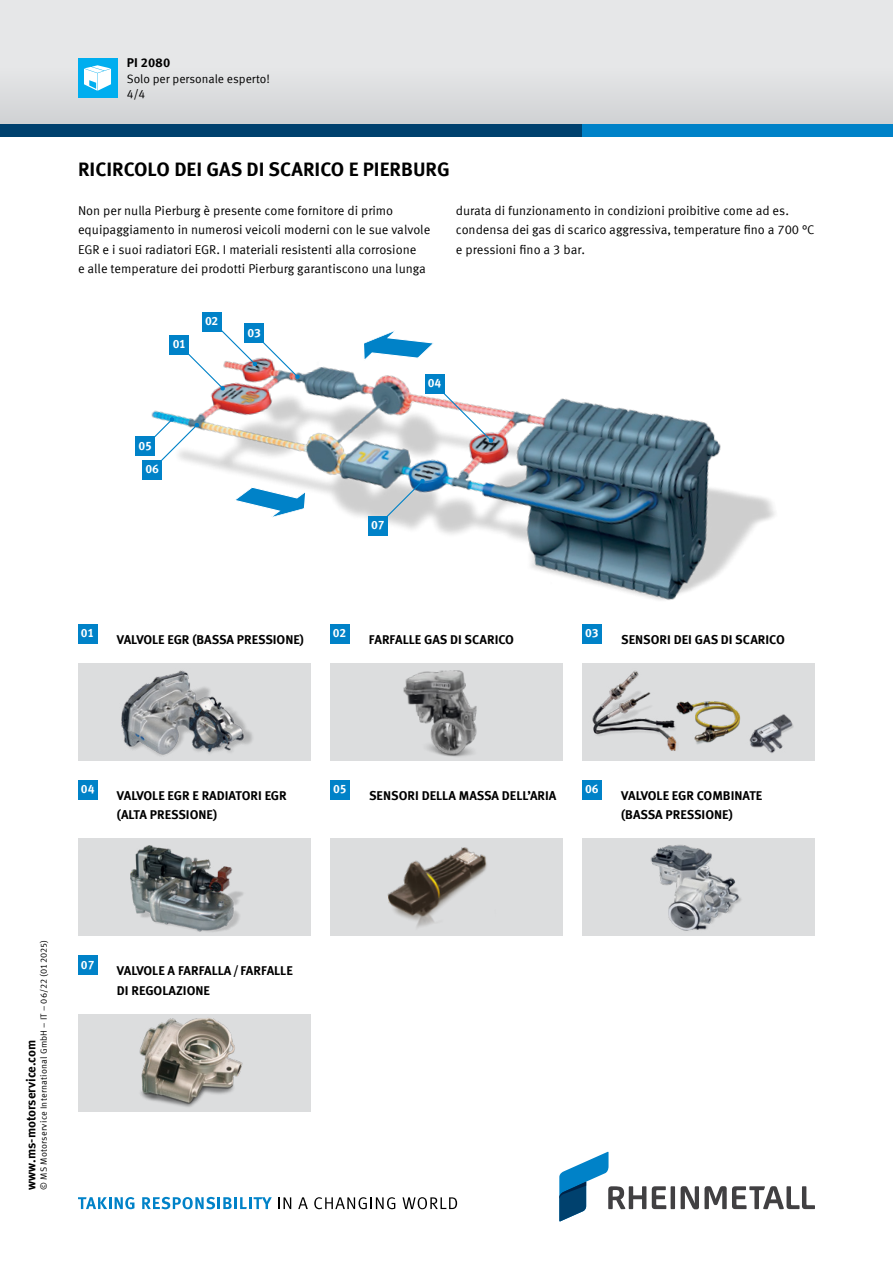
<style>
.page{position:relative;width:893px;height:1263px;background:#fff}
.page>*{position:absolute;margin:0;border:0;box-sizing:border-box;transform-origin:0 0}
.t1{font:700 19.5px "Meta Offc Pro";color:#000}
.t2{font:12.75px/19.5px "Meta Offc Pro Norm";color:#000}
.t3{font:700 12.75px/19.5px "Meta Offc Pro";color:#000}
.t4{font:700 12px "Meta Offc Pro";letter-spacing:-.01em;color:#fff}
.t5{font:12px "Meta Offc Pro Norm";color:#000}
.t6{font:9px "Meta Offc Pro Norm";letter-spacing:.02em;color:#000}
</style>
<div class="page">
<div style="left:0;top:0;width:893px;height:127px;background:#e6e7e8"></div>
<div style="left:0;top:68px;width:893px;height:62px;background:#dadbdd"></div>
<div style="left:78px;top:58px;width:39px;height:39px;background:#00aeef"></div>
<svg style="left:84px;top:65px;width:27px;height:26px"></svg>
<div style="left:0;top:124px;width:893px;height:13px;background:#00416e"></div>
<div style="left:582px;top:124px;width:311px;height:13px;background:#0082c8"></div>
<svg style="left:559px;top:1152px;width:256px;height:69px"></svg>
<img style="left:135px;top:312px;width:640px;height:332px">
<svg style="left:223px;top:478px;width:103px;height:45px"></svg>
<svg style="left:343px;top:327px;width:101px;height:41px"></svg>
<div style="left:135px;top:437px;width:20px;height:19px;background:#0082c8"></div>
<div style="left:170px;top:335px;width:19px;height:19px;background:#0082c8"></div>
<div style="left:202px;top:312px;width:19px;height:19px;background:#0082c8"></div>
<svg style="left:177px;top:318px;width:123px;height:73px"></svg>
<div style="left:244px;top:323px;width:20px;height:20px;background:#0082c8"></div>
<svg style="left:138px;top:417px;width:61px;height:54px"></svg>
<div style="left:142px;top:460px;width:20px;height:19px;background:#0082c8"></div>
<svg style="left:377px;top:479px;width:48px;height:48px;background:#bbc6cd"></svg>
<div style="left:368px;top:516px;width:20px;height:19px;background:#0082c8"></div>
<svg style="left:432px;top:382px;width:61px;height:61px"></svg>
<div style="left:425px;top:374px;width:19px;height:19px;background:#0082c8"></div>
<svg style="left:78px;top:1197px;width:56px;height:12px"></svg>
<svg style="left:142px;top:1197px;width:130px;height:12px"></svg>
<svg style="left:278px;top:1197px;width:13px;height:12px"></svg>
<svg style="left:298px;top:1197px;width:10px;height:12px"></svg>
<svg style="left:314px;top:1197px;width:81px;height:12px"></svg>
<svg style="left:402px;top:1197px;width:55px;height:12px"></svg>
<div style="left:78px;top:1014px;width:233px;height:97px;background:#dcddde"></div>
<img style="left:139px;top:1018px;width:104px;height:89px">
<div style="left:78px;top:838px;width:233px;height:98px;background:#dcddde"></div>
<div style="left:330px;top:838px;width:233px;height:98px;background:#dcddde"></div>
<div style="left:582px;top:838px;width:233px;height:98px;background:#dcddde"></div>
<div style="left:78px;top:663px;width:233px;height:97px;background:#dcddde"></div>
<div style="left:330px;top:663px;width:233px;height:97px;background:#dcddde"></div>
<div style="left:582px;top:663px;width:233px;height:97px;background:#dcddde"></div>
<img style="left:403px;top:670px;width:74px;height:87px">
<img style="left:592px;top:670px;width:84px;height:81px">
<img style="left:674px;top:701px;width:67px;height:45px">
<img style="left:387px;top:847px;width:100px;height:81px">
<img style="left:749px;top:714px;width:45px;height:39px">
<img style="left:108px;top:670px;width:149px;height:91px">
<img style="left:131px;top:845px;width:112px;height:87px">
<img style="left:650px;top:845px;width:92px;height:86px">
<div style="left:582px;top:624px;width:20px;height:19px;background:#0082c8"></div>
<div style="left:330px;top:780px;width:20px;height:19px;background:#0082c8"></div>
<div style="left:330px;top:624px;width:19px;height:20px;background:#0082c8"></div>
<div style="left:78px;top:780px;width:19px;height:19px;background:#0082c8"></div>
<div style="left:78px;top:624px;width:19px;height:20px;background:#0082c8"></div>
<div style="left:582px;top:780px;width:20px;height:19px;background:#0082c8"></div>
<div style="left:78px;top:956px;width:19px;height:19px;background:#0082c8"></div>
<p class="t3" style="left:127px;top:52px;width:45px">PI 2080</p>
<p class="t5" style="left:127px;top:84px;width:20px">4/4</p>
<p class="t5" style="left:127px;top:69px;width:145px">Solo per personale esperto!</p>
<h1 class="t1" style="left:78px;top:153px;width:373px">RICIRCOLO DEI GAS DI SCARICO E PIERBURG</h1>
<p class="t2" style="left:78px;top:200px;width:354px">Non per nulla Pierburg è presente come fornitore di primo equipaggiamento in numerosi veicoli moderni con le sue valvole EGR e i suoi radiatori EGR. I materiali resistenti alla corrosione<br>e alle temperature dei prodotti Pierburg garantiscono una lunga</p>
<p class="t2" style="left:456px;top:200px;width:360px">durata di funzionamento in condizioni proibitive come ad es. condensa dei gas di scarico aggressiva, temperature fino a 700 °C e pressioni fino a 3 bar.</p>
<p class="t4" style="left:173px;top:335px;width:15px">01</p>
<p class="t4" style="left:205px;top:312px;width:15px">02</p>
<p class="t4" style="left:248px;top:323px;width:15px">03</p>
<p class="t4" style="left:138px;top:436px;width:15px">05</p>
<p class="t4" style="left:146px;top:460px;width:15px">06</p>
<p class="t4" style="left:428px;top:374px;width:15px">04</p>
<p class="t4" style="left:371px;top:516px;width:15px">07</p>
<p class="t4" style="left:81px;top:624px;width:15px">01</p>
<p class="t3" style="left:117px;top:629px;width:189px">VALVOLE EGR (BASSA PRESSIONE)</p>
<p class="t4" style="left:333px;top:624px;width:15px">02</p>
<p class="t3" style="left:369px;top:629px;width:147px">FARFALLE GAS DI SCARICO</p>
<p class="t4" style="left:585px;top:623px;width:15px">03</p>
<p class="t3" style="left:621px;top:629px;width:165px">SENSORI DEI GAS DI SCARICO</p>
<p class="t4" style="left:81px;top:780px;width:15px">04</p>
<p class="t3" style="left:117px;top:784px;width:171px">VALVOLE EGR E RADIATORI EGR (ALTA PRESSIONE)</p>
<p class="t4" style="left:333px;top:780px;width:15px">05</p>
<p class="t3" style="left:369px;top:784px;width:189px">SENSORI DELLA MASSA DELL’ARIA</p>
<p class="t4" style="left:585px;top:780px;width:15px">06</p>
<p class="t3" style="left:621px;top:784px;width:143px">VALVOLE EGR COMBINATE (BASSA PRESSIONE)</p>
<p class="t6" style="left:37px;top:1189px;width:252px;rotate:-90deg">© MS Motorservice International GmbH – IT – 06/22 (012025)</p>
<p class="t3" style="left:21px;top:1189px;width:151px;rotate:-90deg">www.ms-motorservice.com</p>
<p class="t4" style="left:81px;top:955px;width:15px">07</p>
<p class="t3" style="left:117px;top:960px;width:177px">VALVOLE A FARFALLA/ FARFALLE<br>DI REGOLAZIONE</p>
</div>
